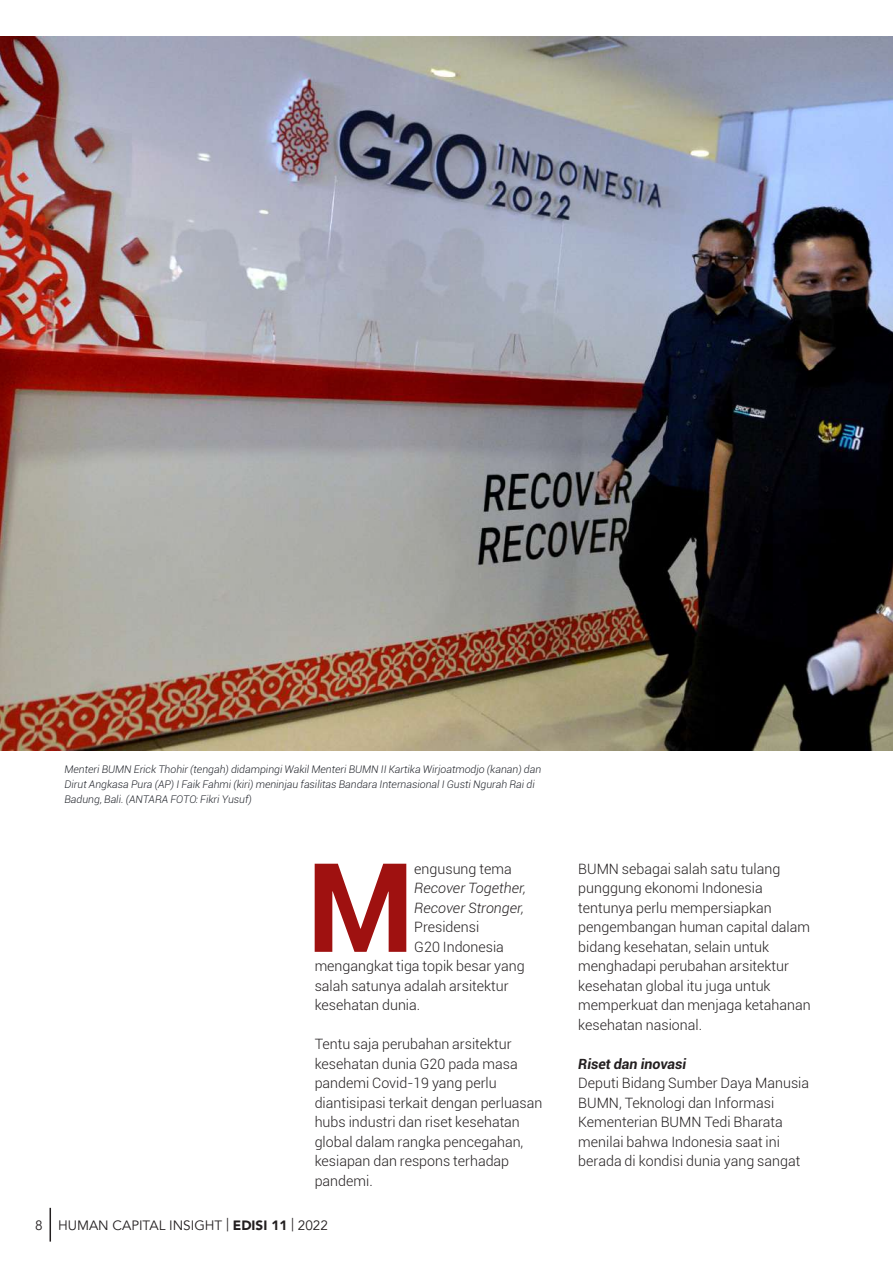
<style>
.page{position:relative;width:893px;height:1263px;background:#fff}
.page>*{position:absolute;margin:0;border:0;box-sizing:border-box;transform-origin:0 0}
.t1{font:700 123.9px "Roboto";color:#9f1110}
.t2{font:300 14.25px/19.5px "Roboto";color:#231f20}
.t3{font:italic 300 14.25px/19.5px "Roboto";color:#231f20}
.t4{font:italic 700 14.25px "Roboto";color:#231f20}
.t5{font:13.5px "Avenir";color:#231f20}
.t6{font:italic 300 10.5px/15px "Roboto";color:#21242b}
.s1{font-family:"Avenir LT";font-weight:900}
</style>
<div class="page">
<hr style="left:50px;top:1208px;width:1px;height:33px;background:#231f20">
<img style="left:0;top:37px;width:893px;height:713px">
<p class="t6" style="left:64px;top:761px;width:478px">Menteri BUMN Erick Thohir (tengah) didampingi Wakil Menteri BUMN II Kartika Wirjoatmodjo (kanan) dan<br>Dirut Angkasa Pura (AP) I Faik Fahmi (kiri) meninjau fasilitas Bandara Internasional I Gusti Ngurah Rai di<br>Badung, Bali. (ANTARA FOTO: Fikri Yusuf)</p>
<h1 class="t1" style="left:307px;top:820px;width:109px">M</h1>
<p class="t2" style="left:414px;top:858px;width:99px">engusung tema</p>
<p class="t3" style="left:414px;top:878px;width:113px">Recover Together,<br>Recover Stronger,</p>
<p class="t2" style="left:414px;top:917px;width:67px">Presidensi</p>
<p class="t2" style="left:414px;top:936px;width:91px">G20 Indonesia</p>
<p class="t2" style="left:315px;top:956px;width:211px">mengangkat tiga topik besar yang</p>
<p class="t2" style="left:315px;top:975px;width:195px">salah satunya adalah arsitektur</p>
<p class="t2" style="left:315px;top:995px;width:107px">kesehatan dunia.</p>
<p class="t2" style="left:315px;top:1034px;width:229px">Tentu saja perubahan arsitektur kesehatan dunia G20 pada masa pandemi Covid-19 yang perlu diantisipasi terkait dengan perluasan hubs industri dan riset kesehatan global dalam rangka pencegahan, kesiapan dan respons terhadap pandemi.</p>
<p class="t5" style="left:35px;top:1217px;width:294px">8 HUMAN CAPITAL INSIGHT | <span class="s1">EDISI 11</span> | 2022</p>
<p class="t2" style="left:578px;top:858px;width:234px">BUMN sebagai salah satu tulang punggung ekonomi Indonesia tentunya perlu mempersiapkan pengembangan human capital dalam bidang kesehatan, selain untuk menghadapi perubahan arsitektur kesehatan global itu juga untuk memperkuat dan menjaga ketahanan kesehatan nasional.</p>
<p class="t4" style="left:578px;top:1054px;width:109px">Riset dan inovasi</p>
<p class="t2" style="left:578px;top:1073px;width:232px">Deputi Bidang Sumber Daya Manusia<br>BUMN, Teknologi dan Informasi<br>Kementerian BUMN Tedi Bharata menilai bahwa Indonesia saat ini berada di kondisi dunia yang sangat</p>
</div>
